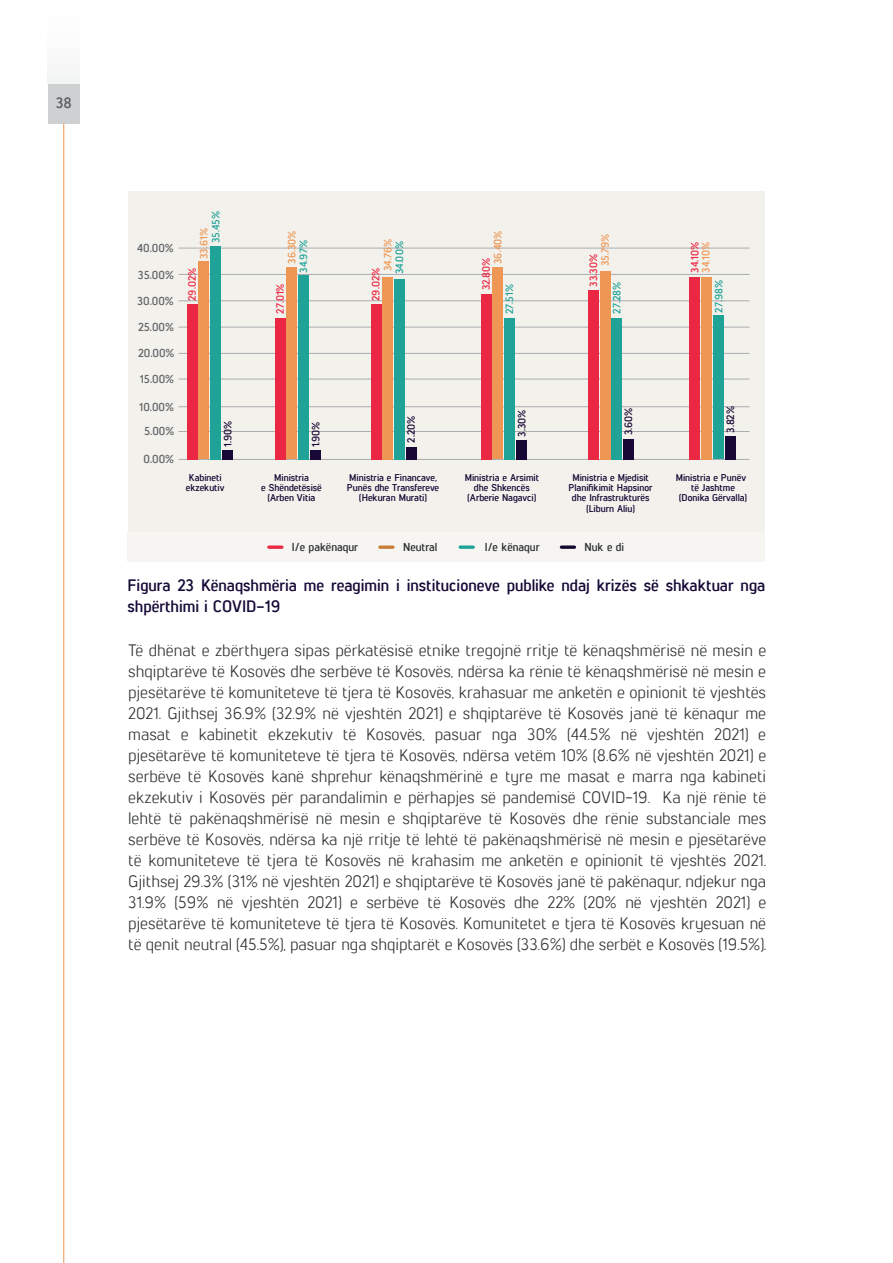
<style>
.page{position:relative;width:893px;height:1263px;background:#fff}
.page>*{position:absolute;margin:0;border:0;box-sizing:border-box;transform-origin:0 0}
.t1{font:16.5px/21px "Lintel";color:#2e3133;text-align:justify}
.t2{font:16.5px/21px "Lintel Regular 8";color:#160a37}
.t3{font:15px "Lintel Regular 8";color:#5b5d60}
.t4{font:11.55px "Lintel Regular 8";color:#2e3133}
.t5{font:11.4px/24.3px "Lintel Regular 8";color:#636568;text-align:center}
.t6{font:10.5px "Lintel Regular 8";color:#1fa397}
.t7{font:10.5px "Lintel Regular 8";color:#ec2743}
.t8{font:10.5px "Lintel Regular 8";color:#ee9653}
.t9{font:10.5px "Lintel Regular 8";color:#170835}
.t10{font:9.75px/10.2px "Lintel Regular 8";color:#170835;text-align:center}
</style>
<div class="page">
<div style="left:48px;top:0;width:32px;height:84px;background:#fbfbfb"></div>
<div style="left:48px;top:84px;width:32px;height:39px;background:#ced0d2"></div>
<hr style="left:63px;top:123px;width:1px;height:1140px;background:#ee9653">
<div style="left:128px;top:191px;width:637px;height:341px;background:#f3f1ec"></div>
<hr style="left:178px;top:301px;width:572px;height:1px;background:#a9acb0">
<hr style="left:178px;top:327px;width:572px;height:1px;background:#a9acb0">
<hr style="left:178px;top:353px;width:572px;height:1px;background:#a9acb0">
<hr style="left:178px;top:379px;width:572px;height:1px;background:#a9acb0">
<hr style="left:178px;top:406px;width:572px;height:1px;background:#a9acb0">
<hr style="left:178px;top:431px;width:572px;height:1px;background:#a9acb0">
<hr style="left:178px;top:459px;width:572px;height:1px;background:#a9acb0">
<hr style="left:178px;top:274px;width:572px;height:1px;background:#a9acb0">
<hr style="left:178px;top:248px;width:572px;height:1px;background:#a9acb0">
<div style="left:187px;top:304px;width:10px;height:155px;background:#ec2743"></div>
<div style="left:199px;top:261px;width:10px;height:198px;background:#ee9653"></div>
<div style="left:211px;top:246px;width:10px;height:213px;background:#1fa397"></div>
<div style="left:222px;top:450px;width:10px;height:9px;background:#170835"></div>
<div style="left:275px;top:318px;width:10px;height:141px;background:#ec2743"></div>
<div style="left:287px;top:267px;width:10px;height:192px;background:#ee9653"></div>
<div style="left:299px;top:275px;width:10px;height:184px;background:#1fa397"></div>
<div style="left:310px;top:450px;width:10px;height:9px;background:#170835"></div>
<div style="left:371px;top:304px;width:10px;height:155px;background:#ec2743"></div>
<div style="left:383px;top:277px;width:10px;height:182px;background:#ee9653"></div>
<div style="left:394px;top:279px;width:11px;height:180px;background:#1fa397"></div>
<div style="left:406px;top:447px;width:10px;height:12px;background:#170835"></div>
<div style="left:481px;top:294px;width:10px;height:165px;background:#ec2743"></div>
<div style="left:493px;top:267px;width:10px;height:192px;background:#ee9653"></div>
<div style="left:504px;top:318px;width:11px;height:141px;background:#1fa397"></div>
<div style="left:516px;top:440px;width:10px;height:19px;background:#170835"></div>
<div style="left:588px;top:290px;width:10px;height:169px;background:#ec2743"></div>
<div style="left:600px;top:271px;width:10px;height:188px;background:#ee9653"></div>
<div style="left:612px;top:318px;width:10px;height:141px;background:#1fa397"></div>
<div style="left:623px;top:439px;width:11px;height:20px;background:#170835"></div>
<div style="left:690px;top:277px;width:10px;height:182px;background:#ec2743"></div>
<div style="left:701px;top:277px;width:11px;height:182px;background:#ee9653"></div>
<div style="left:713px;top:315px;width:10px;height:144px;background:#1fa397"></div>
<div style="left:725px;top:436px;width:10px;height:23px;background:#170835"></div>
<div style="left:128px;top:532px;width:637px;height:29px;background:#f6f5f2"></div>
<svg style="left:269px;top:545px;width:13px;height:4px"></svg>
<svg style="left:380px;top:545px;width:13px;height:4px"></svg>
<svg style="left:460px;top:545px;width:13px;height:4px"></svg>
<svg style="left:561px;top:545px;width:13px;height:4px"></svg>
<p class="t3" style="left:56px;top:93px;width:18px">38</p>
<p class="t5" style="left:137px;top:235px;width:38px">40.00%</p>
<p class="t5" style="left:138px;top:262px;width:38px">35.00%</p>
<p class="t5" style="left:137px;top:288px;width:38px">30.00%</p>
<p class="t5" style="left:138px;top:314px;width:37px">25.00%</p>
<p class="t5" style="left:138px;top:341px;width:38px">20.00%</p>
<p class="t5" style="left:140px;top:366px;width:36px">15.00%</p>
<p class="t5" style="left:139px;top:394px;width:37px">10.00%<br>5.00%</p>
<p class="t5" style="left:144px;top:447px;width:32px">0.00%</p>
<p class="t6" style="left:208px;top:243px;width:34px;rotate:-90deg">35.45%</p>
<p class="t8" style="left:196px;top:259px;width:33px;rotate:-90deg">33.61%</p>
<p class="t7" style="left:185px;top:301px;width:34px;rotate:-90deg">29.02%</p>
<p class="t8" style="left:285px;top:264px;width:35px;rotate:-90deg">36.30%</p>
<p class="t6" style="left:296px;top:272px;width:34px;rotate:-90deg">34.97%</p>
<p class="t7" style="left:273px;top:314px;width:32px;rotate:-90deg">27.01%</p>
<p class="t8" style="left:380px;top:271px;width:34px;rotate:-90deg">34.76%</p>
<p class="t6" style="left:392px;top:274px;width:35px;rotate:-90deg">34.00%</p>
<p class="t7" style="left:368px;top:301px;width:34px;rotate:-90deg">29.02%</p>
<p class="t8" style="left:490px;top:264px;width:35px;rotate:-90deg">36.40%</p>
<p class="t7" style="left:479px;top:290px;width:34px;rotate:-90deg">32.80%</p>
<p class="t6" style="left:502px;top:314px;width:31px;rotate:-90deg">27.51%</p>
<p class="t8" style="left:598px;top:266px;width:34px;rotate:-90deg">35.79%</p>
<p class="t7" style="left:586px;top:287px;width:34px;rotate:-90deg">33.30%</p>
<p class="t6" style="left:609px;top:314px;width:33px;rotate:-90deg">27.28%</p>
<p class="t7" style="left:687px;top:272px;width:32px;rotate:-90deg">34.10%</p>
<p class="t8" style="left:698px;top:272px;width:32px;rotate:-90deg">34.10%</p>
<p class="t6" style="left:711px;top:313px;width:34px;rotate:-90deg">27.98%</p>
<p class="t9" style="left:220px;top:447px;width:28px;rotate:-90deg">1.90%</p>
<p class="t9" style="left:308px;top:447px;width:28px;rotate:-90deg">1.90%</p>
<p class="t9" style="left:404px;top:443px;width:28px;rotate:-90deg">2.20%</p>
<p class="t10" style="left:186px;top:472px;width:40px;text-align:left">Kabineti ekzekutiv</p>
<p class="t10" style="left:261px;top:472px;width:62px">Ministria<br>e Shëndetësisë (Arben Vitia</p>
<p class="t10" style="left:347px;top:472px;width:94px">Ministria e Financave,<br>Punës dhe Transfereve (Hekuran Murati)</p>
<p class="t9" style="left:514px;top:437px;width:29px;rotate:-90deg">3.30%</p>
<p class="t9" style="left:621px;top:435px;width:29px;rotate:-90deg">3.60%</p>
<p class="t9" style="left:723px;top:433px;width:28px;rotate:-90deg">3.82%</p>
<p class="t10" style="left:465px;top:472px;width:76px">Ministria e Arsimit dhe Shkencës (Arberie Nagavci)</p>
<p class="t10" style="left:569px;top:472px;width:86px">Ministria e Mjedisit<br>Planifikimit Hapsinor dhe Infrastrukturës (Liburn Aliu)</p>
<p class="t10" style="left:676px;top:472px;width:73px">Ministria e Punëv të Jashtme (Donika Gërvalla)</p>
<p class="t4" style="left:292px;top:539px;width:68px">I/e pakënaqur</p>
<p class="t4" style="left:403px;top:539px;width:36px">Neutral</p>
<p class="t4" style="left:485px;top:539px;width:56px">I/e kënaqur</p>
<p class="t4" style="left:585px;top:539px;width:41px">Nuk e di</p>
<p class="t2" style="left:128px;top:574px;width:639px">Figura 23 Kënaqshmëria me reagimin i institucioneve publike ndaj krizës së shkaktuar nga shpërthimi i COVID-19</p>
<p class="t1" style="left:128px;top:639px;width:639px">Të dhënat e zbërthyera sipas përkatësisë etnike tregojnë rritje të kënaqshmërisë në mesin e shqiptarëve të Kosovës dhe serbëve të Kosovës, ndërsa ka rënie të kënaqshmërisë në mesin e pjesëtarëve të komuniteteve të tjera të Kosovës, krahasuar me anketën e opinionit të vjeshtës 2021. Gjithsej 36.9% (32.9% në vjeshtën 2021) e shqiptarëve të Kosovës janë të kënaqur me masat e kabinetit ekzekutiv të Kosovës, pasuar nga 30% (44.5% në vjeshtën 2021) e pjesëtarëve të komuniteteve të tjera të Kosovës, ndërsa vetëm 10% (8.6% në vjeshtën 2021) e serbëve të Kosovës kanë shprehur kënaqshmërinë e tyre me masat e marra nga kabineti ekzekutiv i Kosovës për parandalimin e përhapjes së pandemisë COVID-19. Ka një rënie të lehtë të pakënaqshmërisë në mesin e shqiptarëve të Kosovës dhe rënie substanciale mes serbëve të Kosovës, ndërsa ka një rritje të lehtë të pakënaqshmërisë në mesin e pjesëtarëve të komuniteteve të tjera të Kosovës në krahasim me anketën e opinionit të vjeshtës 2021.<br>Gjithsej 29.3% (31% në vjeshtën 2021) e shqiptarëve të Kosovës janë të pakënaqur, ndjekur nga 31.9% (59% në vjeshtën 2021) e serbëve të Kosovës dhe 22% (20% në vjeshtën 2021) e pjesëtarëve të komuniteteve të tjera të Kosovës. Komunitetet e tjera të Kosovës kryesuan në të qenit neutral (45.5%), pasuar nga shqiptarët e Kosovës (33.6%) dhe serbët e Kosovës (19.5%).</p>
</div>
